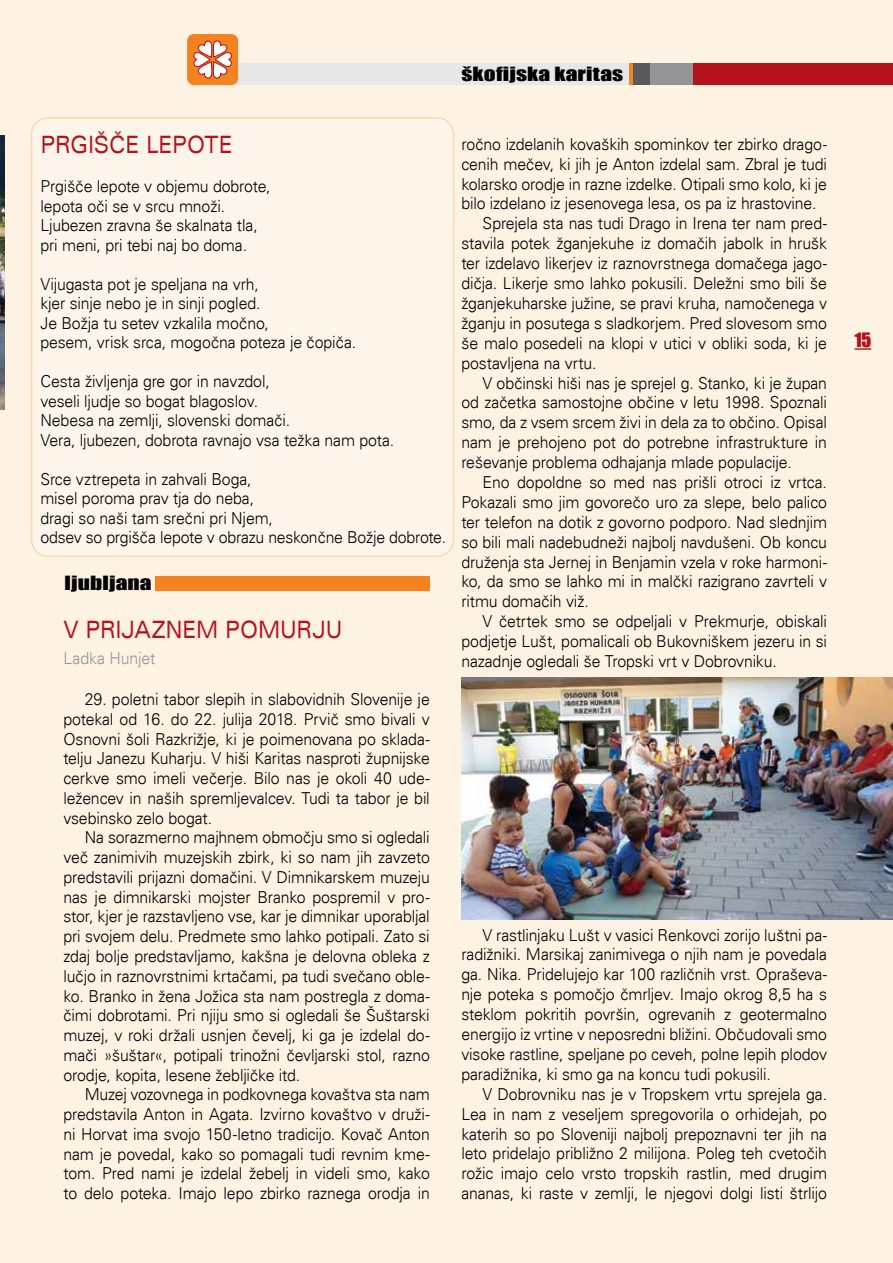
<style>
.page{position:relative;width:893px;height:1263px;background:#fef2e2}
.page>*{position:absolute;margin:0;border:0;box-sizing:border-box;transform-origin:0 0}
.t1{font:expanded 24px "Univers";letter-spacing:-.005em;color:#b5121b;scale:.78 1}
.t2{font:18px "Impact";letter-spacing:.005em;color:#000;scale:1.3 1}
.t3{font:18px "Impact";color:#b5121b}
.t4{font:300 16.5px/19.8px "Univers";letter-spacing:-.01em;color:#000;text-align:justify;scale:.96 1}
.t5{font:300 16.5px "Univers";letter-spacing:-.005em;color:#939598;scale:.96 1}
</style>
<div class="page">
<div style="left:32px;top:118px;width:422px;height:438px;background:#fef5ea;border-radius:17px"></div>
<div style="left:31px;top:117px;width:423px;height:440px;border:2px solid #f89848;border-radius:17px"></div>
<svg style="left:855px;top:348px;width:16px;height:2px"></svg>
<div style="left:225px;top:64px;width:668px;height:21px;background:#e6e7e8"></div>
<div style="left:634px;top:64px;width:259px;height:21px;background:#58595b"></div>
<div style="left:651px;top:64px;width:242px;height:21px;background:#939598"></div>
<div style="left:693px;top:64px;width:200px;height:21px;background:#b5121b"></div>
<div style="left:187px;top:34px;width:51px;height:51px;background:#f58220;border-radius:7px"></div>
<svg style="left:193px;top:40px;width:39px;height:39px"></svg>
<img style="left:0;top:136px;width:4px;height:274px">
<div style="left:156px;top:576px;width:274px;height:15px;background:#f58220"></div>
<img style="left:461px;top:677px;width:432px;height:242px">
<p class="t2" style="left:461px;top:60px;width:126px">škofijska karitas</p>
<h1 class="t1" style="left:40px;top:130px;width:248px">PRGIŠČE LEPOTE</h1>
<p class="t4" style="left:40px;top:176px;width:241px;text-align:left">Prgišče lepote v objemu dobrote, lepota oči se v srcu množi.<br>Ljubezen zravna še skalnata tla, pri meni, pri tebi naj bo doma.</p>
<p class="t4" style="left:40px;top:274px;width:330px;text-align:left">Vijugasta pot je speljana na vrh,<br>kjer sinje nebo je in sinji pogled.<br>Je Božja tu setev vzkalila močno,<br>pesem, vrisk srca, mogočna poteza je čopiča.</p>
<p class="t4" style="left:40px;top:371px;width:370px;text-align:left">Cesta življenja gre gor in navzdol,<br>veseli ljudje so bogat blagoslov.<br>Nebesa na zemlji, slovenski domači.<br>Vera, ljubezen, dobrota ravnajo vsa težka nam pota.</p>
<p class="t4" style="left:40px;top:469px;width:424px;text-align:left">Srce vztrepeta in zahvali Boga,<br>misel poroma prav tja do neba,<br>dragi so naši tam srečni pri Njem,<br>odsev so prgišča lepote v obrazu neskončne Božje dobrote.</p>
<p class="t2" style="left:64px;top:569px;width:69px">ljubljana</p>
<h1 class="t1" style="left:63px;top:615px;width:359px">V PRIJAZNEM POMURJU</h1>
<p class="t5" style="left:63px;top:648px;width:97px">Ladka Hunjet</p>
<p class="t4" style="left:63px;top:689px;width:383px;text-indent:21px">29. poletni tabor slepih in slabovidnih Slovenije je potekal od 16. do 22. julija 2018. Prvič smo bivali v Osnovni šoli Razkrižje, ki je poimenovana po sklada&shy;telju Janezu Kuharju. V hiši Karitas nasproti župnijske cerkve smo imeli večerje. Bilo nas je okoli 40 ude&shy;ležencev in naših spremljevalcev. Tudi ta tabor je bil vsebinsko zelo bogat.</p>
<p class="t4" style="left:63px;top:828px;width:383px;text-indent:21px">Na sorazmerno majhnem območju smo si ogledali več zanimivih muzejskih zbirk, ki so nam jih zavzeto predstavili prijazni domačini. V Dimnikarskem muzeju nas je dimnikarski mojster Branko pospremil v pro&shy;stor, kjer je razstavljeno vse, kar je dimnikar uporabljal pri svojem delu. Predmete smo lahko potipali. Zato si zdaj bolje predstavljamo, kakšna je delovna obleka z lučjo in raznovrstnimi krtačami, pa tudi svečano oble&shy;ko. Branko in žena Jožica sta nam postregla z doma&shy;čimi dobrotami. Pri njiju smo si ogledali še Šuštarski muzej, v roki držali usnjen čevelj, ki ga je izdelal do&shy;mači »šuštar«, potipali trinožni čevljarski stol, razno orodje, kopita, lesene žebljičke itd.</p>
<p class="t4" style="left:63px;top:1085px;width:383px;text-indent:21px">Muzej vozovnega in podkovnega kovaštva sta nam predstavila Anton in Agata. Izvirno kovaštvo v druži&shy;ni Horvat ima svojo 150-letno tradicijo. Kovač Anton nam je povedal, kako so pomagali tudi revnim kme&shy;tom. Pred nami je izdelal žebelj in videli smo, kako to delo poteka. Imajo lepo zbirko raznega orodja in</p>
<p class="t4" style="left:461px;top:134px;width:382px">ročno izdelanih kovaških spominkov ter zbirko drago-</p>
<p class="t4" style="left:461px;top:154px;width:382px">cenih mečev, ki jih je Anton izdelal sam. Zbral je tudi</p>
<p class="t4" style="left:461px;top:174px;width:382px">kolarsko orodje in razne izdelke. Otipali smo kolo, ki je</p>
<p class="t4" style="left:461px;top:194px;width:372px">bilo izdelano iz jesenovega lesa, os pa iz hrastovine.</p>
<p class="t4" style="left:483px;top:214px;width:360px">Sprejela sta nas tudi Drago in Irena ter nam pred-</p>
<p class="t4" style="left:461px;top:233px;width:382px">stavila potek žganjekuhe iz domačih jabolk in hrušk</p>
<p class="t4" style="left:461px;top:253px;width:382px">ter izdelavo likerjev iz raznovrstnega domačega jago-</p>
<p class="t4" style="left:461px;top:273px;width:382px">dičja. Likerje smo lahko pokusili. Deležni smo bili še</p>
<p class="t4" style="left:461px;top:293px;width:382px">žganjekuharske južine, se pravi kruha, namočenega v</p>
<p class="t4" style="left:461px;top:313px;width:382px">žganju in posutega s sladkorjem. Pred slovesom smo</p>
<p class="t4" style="left:461px;top:333px;width:382px">še malo posedeli na klopi v utici v obliki soda, ki je</p>
<p class="t4" style="left:461px;top:353px;width:142px">postavljena na vrtu.</p>
<p class="t4" style="left:483px;top:373px;width:360px">V občinski hiši nas je sprejel g. Stanko, ki je župan</p>
<p class="t4" style="left:461px;top:393px;width:382px">od začetka samostojne občine v letu 1998. Spoznali</p>
<p class="t4" style="left:461px;top:413px;width:382px">smo, da z vsem srcem živi in dela za to občino. Opisal</p>
<p class="t4" style="left:461px;top:432px;width:382px">nam je prehojeno pot do potrebne infrastrukture in</p>
<p class="t4" style="left:461px;top:452px;width:346px">reševanje problema odhajanja mlade populacije.</p>
<p class="t4" style="left:483px;top:472px;width:360px">Eno dopoldne so med nas prišli otroci iz vrtca.</p>
<p class="t4" style="left:461px;top:492px;width:382px">Pokazali smo jim govorečo uro za slepe, belo palico</p>
<p class="t4" style="left:461px;top:512px;width:382px">ter telefon na dotik z govorno podporo. Nad slednjim</p>
<p class="t4" style="left:461px;top:532px;width:382px">so bili mali nadebudneži najbolj navdušeni. Ob koncu</p>
<p class="t4" style="left:461px;top:552px;width:382px">druženja sta Jernej in Benjamin vzela v roke harmoni-</p>
<p class="t4" style="left:461px;top:572px;width:382px">ko, da smo se lahko mi in malčki razigrano zavrteli v</p>
<p class="t4" style="left:461px;top:592px;width:134px">ritmu domačih viž.</p>
<p class="t4" style="left:483px;top:611px;width:360px">V četrtek smo se odpeljali v Prekmurje, obiskali</p>
<p class="t4" style="left:461px;top:631px;width:382px">podjetje Lušt, pomalicali ob Bukovniškem jezeru in si</p>
<p class="t4" style="left:461px;top:651px;width:330px">nazadnje ogledali še Tropski vrt v Dobrovniku.</p>
<p class="t4" style="left:461px;top:925px;width:382px;text-indent:21px">V rastlinjaku Lušt v vasici Renkovci zorijo luštni pa&shy;radižniki. Marsikaj zanimivega o njih nam je povedala ga. Nika. Pridelujejo kar 100 različnih vrst. Opraševa&shy;nje poteka s pomočjo čmrljev. Imajo okrog 8,5 ha s steklom pokritih površin, ogrevanih z geotermalno energijo iz vrtine v neposredni bližini. Občudovali smo visoke rastline, speljane po ceveh, polne lepih plodov paradižnika, ki smo ga na koncu tudi pokusili.</p>
<p class="t4" style="left:461px;top:1084px;width:382px;text-indent:21px">V Dobrovniku nas je v Tropskem vrtu sprejela ga.<br>Lea in nam z veseljem spregovorila o orhidejah, po katerih so po Sloveniji najbolj prepoznavni ter jih na leto pridelajo približno 2 milijona. Poleg teh cvetočih rožic imajo celo vrsto tropskih rastlin, med drugim ananas, ki raste v zemlji, le njegovi dolgi listi štrlijo</p>
<p class="t3" style="left:855px;top:326px;width:18px">15</p>
</div>
